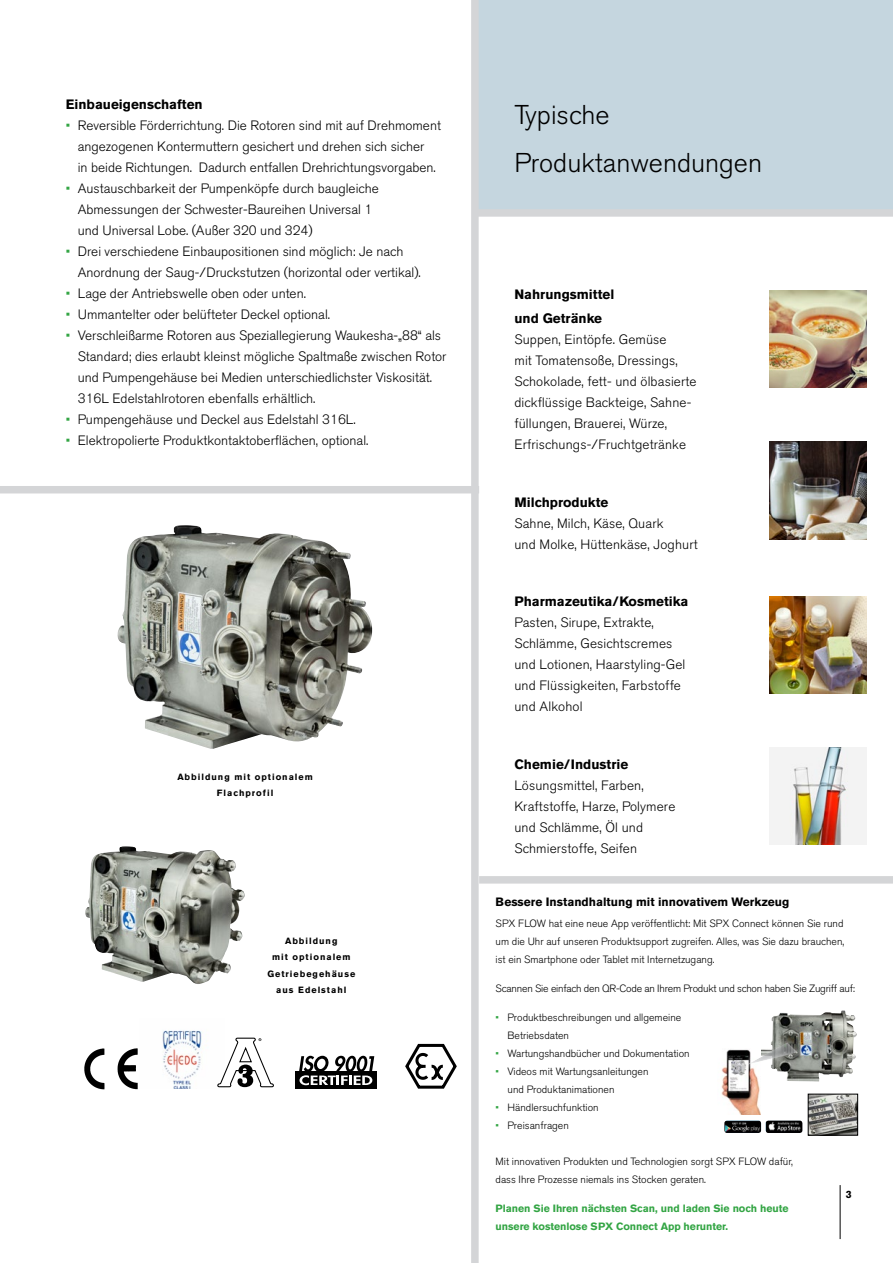
<style>
.page{position:relative;width:893px;height:1263px;background:#fff}
.page>*{position:absolute;margin:0;border:0;box-sizing:border-box;transform-origin:0 0}
.Boxed_Column_Headlin{font:300 27px/48px "Akzidenz Grotesk BE";color:#000}
.Thumbnail_Descriptio{font:300 13.5px/21px "Akzidenz Grotesk BE";color:#000}
.Body_Copy___Sub-Head{font:700 13.5px/24px "Akzidenz Grotesk BE";color:#000}
.Body_Copy_Headline{font:700 13.5px "Akzidenz Grotesk BE";color:#000}
.Body_Copy_Sub-Headli{font:700 12px "Akzidenz Grotesk BE";color:#000}
.Body_Copy__16pt_Lead{font:300 10.5px/18px "Akzidenz Grotesk BE";color:#000}
.Body_Copy__16pt_Lead-2{font:700 10.5px/18px "Akzidenz Grotesk BE";letter-spacing:-.005em;color:#33a544}
.Body_Copy__16pt_Lead-3{font:300 10.5px "Akzidenz Grotesk BE";letter-spacing:-.02em;color:#000}
.t1{font:700 10.5px "Akzidenz Grotesk BE";color:#000}
.Captions__Center_Ali{font:700 9px/16.5px "Akzidenz Grotesk BE";letter-spacing:.11em;color:#000;text-align:center}
.s1{color:#33a544}
</style>
<div class="page">
<hr style="left:840px;top:1185px;width:1px;height:54px;background:#000">
<img style="left:117px;top:525px;width:256px;height:224px">
<img style="left:85px;top:846px;width:160px;height:138px">
<div style="left:478px;top:0;width:415px;height:212px;background:#c5d6df"></div>
<div style="left:0;top:486px;width:479px;height:7px;background:#d4d5d7"></div>
<div style="left:473px;top:209px;width:420px;height:8px;background:#d4d5d7"></div>
<div style="left:471px;top:0;width:8px;height:1263px;background:#d4d5d7"></div>
<div style="left:479px;top:876px;width:414px;height:7px;background:#d4d5d7"></div>
<img style="left:771px;top:1010px;width:71px;height:71px">
<img style="left:724px;top:1120px;width:37px;height:13px">
<img style="left:766px;top:1120px;width:36px;height:13px">
<img style="left:810px;top:1096px;width:46px;height:37px">
<div style="left:808px;top:1094px;width:50px;height:41px;border:1px solid #000"></div>
<img style="left:721px;top:1049px;width:39px;height:65px">
<svg style="left:740px;top:1036px;width:64px;height:35px"></svg>
<img style="left:769px;top:442px;width:97px;height:97px">
<img style="left:769px;top:596px;width:97px;height:97px">
<img style="left:769px;top:747px;width:97px;height:98px">
<img style="left:769px;top:291px;width:97px;height:97px">
<img style="left:162px;top:1030px;width:40px;height:59px">
<svg style="left:217px;top:1038px;width:57px;height:50px"></svg>
<svg style="left:405px;top:1044px;width:52px;height:45px"></svg>
<img style="left:84px;top:1048px;width:54px;height:42px">
<div style="left:295px;top:1071px;width:81px;height:18px;background:#000"></div>
<svg style="left:299px;top:1056px;width:75px;height:29px"></svg>
<p class="Body_Copy_Headline" style="left:66px;top:96px;width:138px">Einbaueigenschaften</p>
<p class="Thumbnail_Descriptio" style="left:66px;top:115px;width:377px;text-align:center"><span class="s1">•</span> Reversible Förderrichtung. Die Rotoren sind mit auf Drehmoment angezogenen Kontermuttern gesichert und drehen sich sicher<br>in beide Richtungen. Dadurch entfallen Drehrichtungsvorgaben.</p>
<p class="Thumbnail_Descriptio" style="left:78px;top:178px;width:302px;text-indent:-12px"><span class="s1">•</span> Austauschbarkeit der Pumpenköpfe durch baugleiche<br>Abmessungen der Schwester-Baureihen Universal 1 und Universal Lobe. (Außer 320 und 324)</p>
<p class="Thumbnail_Descriptio" style="left:78px;top:241px;width:344px;text-indent:-12px"><span class="s1">•</span> Drei verschiedene Einbaupositionen sind möglich: Je nach<br>Anordnung der Saug-/Druckstutzen (horizontal oder vertikal).</p>
<p class="Thumbnail_Descriptio" style="left:66px;top:283px;width:242px"><span class="s1">•</span> Lage der Antriebswelle oben oder unten.</p>
<p class="Thumbnail_Descriptio" style="left:66px;top:304px;width:266px"><span class="s1">•</span> Ummantelter oder belüfteter Deckel optional.</p>
<p class="Thumbnail_Descriptio" style="left:78px;top:325px;width:370px;text-indent:-12px"><span class="s1">•</span> Verschleißarme Rotoren aus Speziallegierung Waukesha-„88“ als Standard; dies erlaubt kleinst mögliche Spaltmaße zwischen Rotor und Pumpengehäuse bei Medien unterschiedlichster Viskosität.<br>316L Edelstahlrotoren ebenfalls erhältlich.</p>
<p class="Thumbnail_Descriptio" style="left:66px;top:409px;width:291px"><span class="s1">•</span> Pumpengehäuse und Deckel aus Edelstahl 316L.</p>
<p class="Thumbnail_Descriptio" style="left:66px;top:430px;width:304px"><span class="s1">•</span> Elektropolierte Produktkontaktoberflächen, optional.</p>
<p class="Captions__Center_Ali" style="left:177px;top:768px;width:137px">Abbildung mit optionalem<br>Flachprofil</p>
<p class="Captions__Center_Ali" style="left:267px;top:932px;width:89px">Abbildung<br>mit optionalem<br>Getriebegehäuse aus Edelstahl</p>
<p class="Boxed_Column_Headlin" style="left:514px;top:92px;width:249px">Typische<br>Produktanwendungen</p>
<p class="Body_Copy___Sub-Head" style="left:514px;top:282px;width:101px">Nahrungsmittel und Getränke</p>
<p class="Thumbnail_Descriptio" style="left:514px;top:329px;width:184px">Suppen, Eintöpfe. Gemüse<br>mit Tomatensoße, Dressings,<br>Schokolade, fett- und ölbasierte dickflüssige Backteige, Sahne&shy;füllungen, Brauerei, Würze,<br>Erfrischungs-/Fruchtgetränke</p>
<p class="Body_Copy___Sub-Head" style="left:514px;top:490px;width:95px">Milchprodukte</p>
<p class="Thumbnail_Descriptio" style="left:514px;top:513px;width:185px">Sahne, Milch, Käse, Quark<br>und Molke, Hüttenkäse, Joghurt</p>
<p class="Body_Copy___Sub-Head" style="left:514px;top:590px;width:175px">Pharmazeutika/Kosmetika</p>
<p class="Thumbnail_Descriptio" style="left:514px;top:612px;width:172px">Pasten, Sirupe, Extrakte,<br>Schlämme, Gesichtscremes und Lotionen, Haarstyling-Gel und Flüssigkeiten, Farbstoffe und Alkohol</p>
<p class="Body_Copy___Sub-Head" style="left:514px;top:753px;width:115px">Chemie/Industrie</p>
<p class="Thumbnail_Descriptio" style="left:514px;top:775px;width:162px">Lösungsmittel, Farben,<br>Kraftstoffe, Harze, Polymere und Schlämme, Öl und<br>Schmierstoffe, Seifen</p>
<p class="Body_Copy_Sub-Headli" style="left:496px;top:895px;width:295px">Bessere Instandhaltung mit innovativem Werkzeug</p>
<p class="Body_Copy__16pt_Lead" style="left:496px;top:915px;width:350px;text-align:justify">SPX FLOW hat eine neue App veröffentlicht: Mit SPX Connect können Sie rund um die Uhr auf unseren Produktsupport zugreifen. Alles, was Sie dazu brauchen, ist ein Smartphone oder Tablet mit Internetzugang.</p>
<p class="Body_Copy__16pt_Lead-3" style="left:496px;top:983px;width:361px">Scannen Sie einfach den QR-Code an Ihrem Produkt und schon haben Sie Zugriff auf:</p>
<p class="Body_Copy__16pt_Lead" style="left:508px;top:1009px;width:175px;text-indent:-12px"><span class="s1">•</span> Produktbeschreibungen und allgemeine<br>Betriebsdaten</p>
<p class="Body_Copy__16pt_Lead" style="left:496px;top:1045px;width:196px"><span class="s1">•</span> Wartungshandbücher und Dokumentation</p>
<p class="Body_Copy__16pt_Lead" style="left:508px;top:1063px;width:142px;text-indent:-12px"><span class="s1">•</span> Videos mit Wartungsanleitungen und Produktanimationen</p>
<p class="Body_Copy__16pt_Lead" style="left:496px;top:1099px;width:105px"><span class="s1">•</span> Händlersuchfunktion</p>
<p class="Body_Copy__16pt_Lead" style="left:496px;top:1117px;width:75px"><span class="s1">•</span> Preisanfragen</p>
<p class="Body_Copy__16pt_Lead" style="left:496px;top:1153px;width:299px">Mit innovativen Produkten und Technologien sorgt SPX FLOW dafür, dass Ihre Prozesse niemals ins Stocken geraten.</p>
<p class="Body_Copy__16pt_Lead-2" style="left:496px;top:1199px;width:295px">Planen Sie Ihren nächsten Scan, und laden Sie noch heute unsere kostenlose SPX Connect App herunter.</p>
<p class="t1" style="left:846px;top:1188px;width:7px">3</p>
</div>
